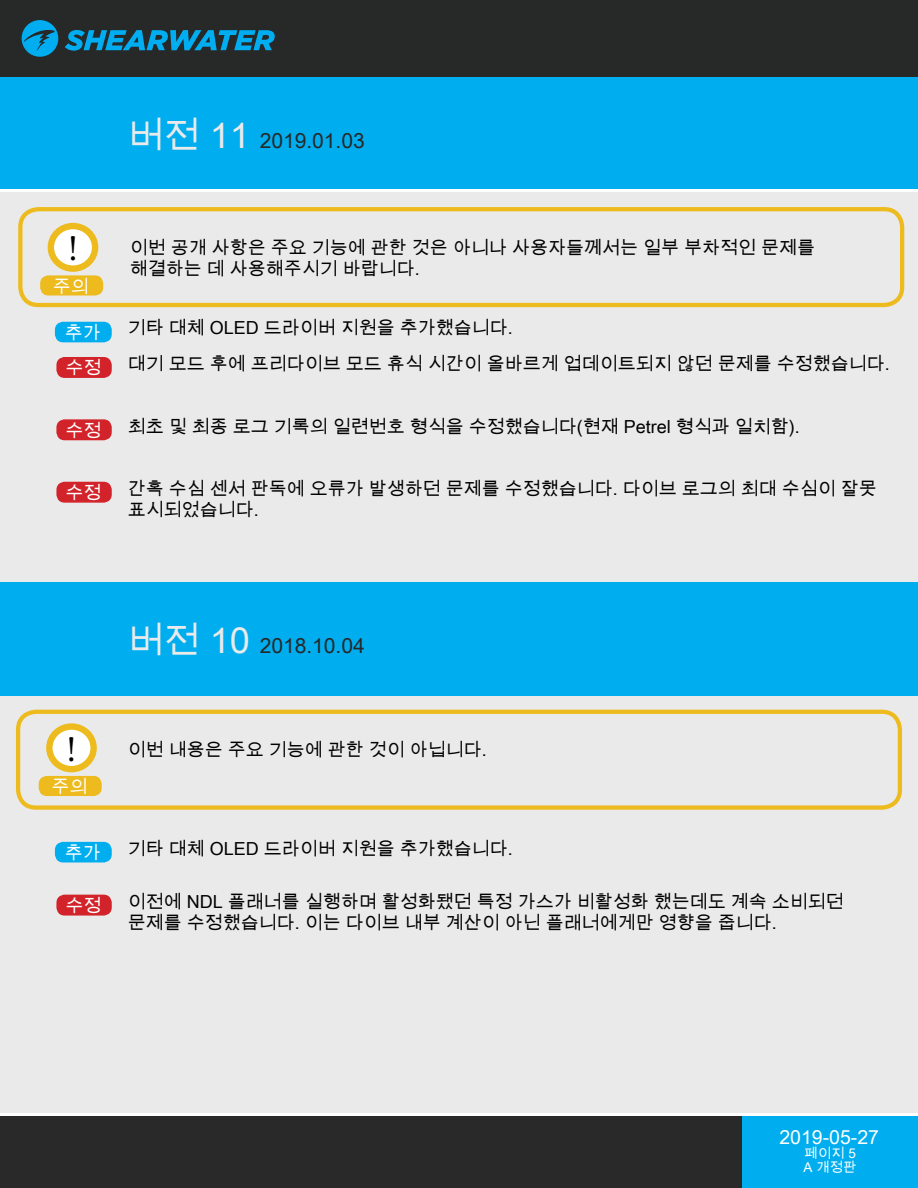
<style>
.page{position:relative;width:918px;height:1188px;background:#fff}
.page>*{position:absolute;margin:0;border:0;box-sizing:border-box;transform-origin:0 0}
.t1{font:36px "Minion Pro";color:#000}
.t2{font:21px "Arial Unicode MS";color:#272828}
.t3{font:19.5px "Arial Unicode MS";color:#fff}
.t4{font:18px/21.6px "Arial Unicode MS";color:#000}
.t5{font:18px "Arial Unicode MS";color:#fff}
.t6{font:13.5px "Arial Unicode MS";color:#fff}
.s1{font-size:36px;color:#eaeaea}
</style>
<div class="page">
<div style="left:0;top:0;width:918px;height:77px;background:#272828"></div>
<div style="left:0;top:77px;width:918px;height:114px;background:#00aeef"></div>
<div style="left:0;top:1114px;width:918px;height:74px;background:#292929"></div>
<div style="left:0;top:191px;width:918px;height:923px;background:#eaeaea"></div>
<svg style="left:65px;top:30px;width:210px;height:21px"></svg>
<svg style="left:22px;top:20px;width:36px;height:37px"></svg>
<div style="left:742px;top:1114px;width:176px;height:74px;background:#00aeef"></div>
<hr style="left:0;top:189px;width:918px;height:3px;background:#fff">
<hr style="left:0;top:1113px;width:918px;height:3px;background:#fff">
<div style="left:0;top:582px;width:918px;height:114px;background:#00aeef"></div>
<div style="left:56px;top:323px;width:55px;height:19px;background:#00aeef;border-radius:8px"></div>
<div style="left:55px;top:322px;width:57px;height:20px;border:2px solid #00aeef;border-radius:8px"></div>
<div style="left:18px;top:207px;width:886px;height:100px;border:4px solid #edbb1d;border-radius:18px"></div>
<div style="left:16px;top:710px;width:886px;height:100px;border:4px solid #edbb1d;border-radius:18px"></div>
<svg style="left:51px;top:226px;width:44px;height:43px"></svg>
<div style="left:48px;top:223px;width:50px;height:49px;border:6px solid #edbb1d;border-radius:50%"></div>
<div style="left:41px;top:276px;width:61px;height:19px;background:#edbb1d;border-radius:8px"></div>
<div style="left:40px;top:275px;width:63px;height:21px;border:2px solid #edbb1d;border-radius:8px"></div>
<svg style="left:49px;top:727px;width:45px;height:42px"></svg>
<div style="left:46px;top:723px;width:51px;height:49px;border:6px solid #edbb1d;border-radius:50%"></div>
<div style="left:39px;top:777px;width:62px;height:18px;background:#edbb1d;border-radius:8px"></div>
<div style="left:39px;top:776px;width:63px;height:20px;border:2px solid #edbb1d;border-radius:8px"></div>
<div style="left:56px;top:843px;width:55px;height:19px;background:#00aeef;border-radius:8px"></div>
<div style="left:55px;top:842px;width:57px;height:20px;border:2px solid #00aeef;border-radius:8px"></div>
<div style="left:57px;top:358px;width:54px;height:19px;background:#d2232a;border-radius:8px"></div>
<div style="left:56px;top:357px;width:56px;height:21px;border:2px solid #d2232a;border-radius:8px"></div>
<div style="left:57px;top:420px;width:54px;height:20px;background:#d2232a;border-radius:8px"></div>
<div style="left:56px;top:419px;width:56px;height:21px;border:2px solid #d2232a;border-radius:8px"></div>
<div style="left:57px;top:482px;width:54px;height:20px;background:#d2232a;border-radius:8px"></div>
<div style="left:56px;top:482px;width:56px;height:21px;border:2px solid #d2232a;border-radius:8px"></div>
<div style="left:57px;top:895px;width:54px;height:20px;background:#d2232a;border-radius:8px"></div>
<div style="left:56px;top:895px;width:56px;height:21px;border:2px solid #d2232a;border-radius:8px"></div>
<p class="t2" style="left:128px;top:125px;width:239px"><span class="s1">버전 11</span> 2019.01.03</p>
<h1 class="t1" style="left:68px;top:225px;width:11px">!</h1>
<p class="t5" style="left:53px;top:273px;width:37px">주의</p>
<p class="t4" style="left:130px;top:236px;width:687px">이번 공개 사항은 주요 기능에 관한 것은 아니나 사용자들께서는 일부 부차적인 문제를 해결하는 데 사용해주시기 바랍니다.</p>
<p class="t5" style="left:65px;top:320px;width:37px">추가</p>
<p class="t4" style="left:128px;top:316px;width:387px">기타 대체 OLED 드라이버 지원을 추가했습니다.</p>
<p class="t5" style="left:65px;top:355px;width:37px">수정</p>
<p class="t4" style="left:128px;top:352px;width:764px">대기 모드 후에 프리다이브 모드 휴식 시간이 올바르게 업데이트되지 않던 문제를 수정했습니다.</p>
<p class="t5" style="left:65px;top:417px;width:37px">수정</p>
<p class="t4" style="left:128px;top:415px;width:674px">최초 및 최종 로그 기록의 일련번호 형식을 수정했습니다(현재 Petrel 형식과 일치함).</p>
<p class="t5" style="left:65px;top:480px;width:37px">수정</p>
<p class="t4" style="left:128px;top:477px;width:751px">간혹 수심 센서 판독에 오류가 발생하던 문제를 수정했습니다. 다이브 로그의 최대 수심이 잘못 표시되었습니다.</p>
<p class="t2" style="left:128px;top:630px;width:239px"><span class="s1">버전 10</span> 2018.10.04</p>
<h1 class="t1" style="left:67px;top:725px;width:11px">!</h1>
<p class="t5" style="left:51px;top:774px;width:37px">주의</p>
<p class="t5" style="left:65px;top:840px;width:37px">추가</p>
<p class="t5" style="left:65px;top:893px;width:37px">수정</p>
<p class="t4" style="left:128px;top:739px;width:361px">이번 내용은 주요 기능에 관한 것이 아닙니다.</p>
<p class="t4" style="left:128px;top:837px;width:387px">기타 대체 OLED 드라이버 지원을 추가했습니다.</p>
<p class="t4" style="left:128px;top:890px;width:718px">이전에 NDL 플래너를 실행하며 활성화됐던 특정 가스가 비활성화 했는데도 계속 소비되던 문제를 수정했습니다. 이는 다이브 내부 계산이 아닌 플래너에게만 영향을 줍니다.</p>
<p class="t3" style="left:779px;top:1123px;width:101px">2019-05-27</p>
<p class="t6" style="left:804px;top:1158px;width:55px">A 개정판</p>
<p class="t6" style="left:804px;top:1144px;width:53px">페이지 5</p>
</div>
